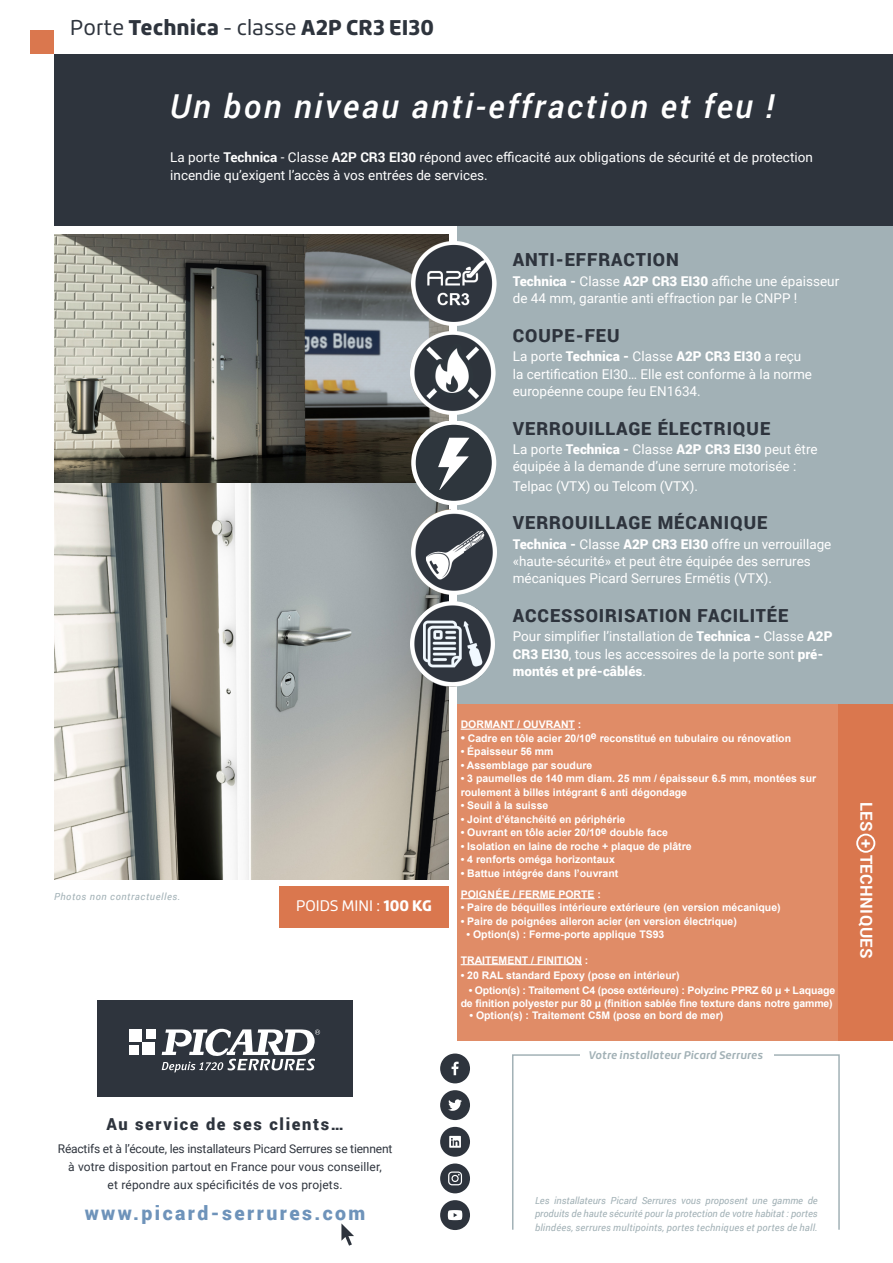
<style>
.page{position:relative;width:893px;height:1263px;background:#fff}
.page>*{position:absolute;margin:0;border:0;box-sizing:border-box;transform-origin:0 0}
.t1{font:italic 500 33px "Roboto";letter-spacing:.075em;color:#fff}
.t2{font:900 21px "Roihu";color:#2e343d}
.t3{font:900 19.5px "Roboto";letter-spacing:.125em;color:#6e93ba}
.t4{font:900 18px "Roboto";letter-spacing:.05em;color:#2e343d}
.t5{font:900 16.5px "Roboto";letter-spacing:.1em;color:#2e343d}
.t6{font:700 16.5px "Roboto";letter-spacing:.025em;color:#fff}
.t7{font:15px "Roihu";color:#fff}
.t8{font:13.5px/17.2px "Roboto";color:#fff}
.t9{font:12px/18px "Roboto";letter-spacing:.01em;color:#2e343d;text-align:center}
.t10{font:italic 700 10.8px "Roihu";letter-spacing:.005em;color:#a2b1b6}
.t11{font:700 10.5px/13.5px "Arial";color:#fff}
.t12{font:italic 9.75px/13.2px "Roboto";letter-spacing:.02em;color:#a2b1b6;text-align:justify}
.t13{font:italic 9.75px "Roboto";letter-spacing:.06em;color:#a2b1b6}
.s1{font-weight:400}
.s2{font-weight:700}
.s3{font-weight:900}
.s4{font-size:12px}
</style>
<div class="page">
<div style="left:54px;top:54px;width:839px;height:172px;background:#2e343d"></div>
<div style="left:512px;top:1054px;width:328px;height:176px;border:2px solid #a2b1b6"></div>
<div style="left:580px;top:1037px;width:193px;height:63px;background:#fff"></div>
<div style="left:30px;top:30px;width:24px;height:24px;background:#da774e"></div>
<svg style="left:341px;top:1223px;width:13px;height:23px"></svg>
<div style="left:97px;top:1001px;width:256px;height:96px;background:#2e343d"></div>
<div style="left:130px;top:1029px;width:12px;height:13px;background:#fff"></div>
<div style="left:146px;top:1029px;width:9px;height:10px;background:#fff"></div>
<div style="left:130px;top:1046px;width:9px;height:9px;background:#fff"></div>
<div style="left:142px;top:1042px;width:13px;height:13px;background:#fff"></div>
<svg style="left:162px;top:1028px;width:158px;height:44px"></svg>
<svg style="left:440px;top:1053px;width:30px;height:30px"></svg>
<svg style="left:440px;top:1090px;width:30px;height:30px"></svg>
<svg style="left:440px;top:1127px;width:30px;height:30px"></svg>
<svg style="left:440px;top:1163px;width:30px;height:30px"></svg>
<svg style="left:440px;top:1200px;width:30px;height:30px"></svg>
<img style="left:54px;top:235px;width:395px;height:644px">
<div style="left:458px;top:226px;width:435px;height:561px;background:#a2b1b6"></div>
<div style="left:458px;top:704px;width:382px;height:337px;background:#e08c67"></div>
<img style="left:412px;top:510px;width:84px;height:85px">
<hr style="left:461px;top:729px;width:114px;height:1px;background:#fff">
<hr style="left:461px;top:898px;width:134px;height:1px;background:#fff">
<hr style="left:461px;top:964px;width:121px;height:1px;background:#fff">
<div style="left:839px;top:704px;width:54px;height:337px;background:#da774e"></div>
<div style="left:856px;top:834px;width:19px;height:19px;border:2px solid #fff;border-radius:50%"></div>
<img style="left:410px;top:601px;width:85px;height:86px">
<div style="left:279px;top:886px;width:170px;height:41px;background:#da774e"></div>
<img style="left:412px;top:241px;width:85px;height:84px">
<svg style="left:411px;top:421px;width:85px;height:84px"></svg>
<img style="left:411px;top:331px;width:85px;height:84px">
<p class="t2" style="left:70px;top:16px;width:365px"><span class="s1">Porte</span> Technica <span class="s1">- classe</span> A2P CR3 EI30</p>
<p class="t1" style="left:170px;top:83px;width:606px">Un bon niveau anti-effraction et feu !</p>
<p class="t8" style="left:170px;top:148px;width:644px;line-height:18px">La porte <span class="s2">Technica</span> - Classe <span class="s2">A2P CR3 EI30</span> répond avec efficacité aux obligations de sécurité et de protection incendie qu’exigent l’accès à vos entrées de services.</p>
<p class="t13" style="left:54px;top:890px;width:128px">Photos non contractuelles.</p>
<p class="t7" style="left:296px;top:897px;width:137px">POIDS MINI : <span class="s3">100 KG</span></p>
<h3 class="t5" style="left:106px;top:1113px;width:239px">Au service de ses clients…</h3>
<p class="t9" style="left:58px;top:1139px;width:336px">Réactifs et à l’écoute, les installateurs Picard Serrures se tiennent à votre disposition partout en France pour vous conseiller,<br>et répondre aux spécificités de vos projets.</p>
<h3 class="t3" style="left:85px;top:1199px;width:282px">www.picard-serrures.com</h3>
<p class="t4" style="left:513px;top:247px;width:168px">ANTI-EFFRACTION</p>
<p class="t8" style="left:513px;top:272px;width:328px"><span class="s3">Technica -</span> Classe <span class="s3">A2P CR3 EI30</span> affiche une épaisseur de 44 mm, garantie anti effraction par le CNPP !</p>
<p class="t4" style="left:513px;top:323px;width:108px">COUPE-FEU</p>
<p class="t8" style="left:513px;top:347px;width:301px">La porte <span class="s3">Technica -</span> Classe <span class="s3">A2P CR3 EI30</span> a reçu la certification EI30… Elle est conforme à la norme européenne coupe feu EN1634.</p>
<p class="t4" style="left:513px;top:415px;width:259px">VERROUILLAGE ÉLECTRIQUE</p>
<p class="t8" style="left:513px;top:440px;width:306px">La porte <span class="s3">Technica -</span> Classe <span class="s3">A2P CR3 EI30</span> peut être équipée à la demande d’une serrure motorisée :</p>
<p class="t8" style="left:513px;top:477px;width:187px">Telpac (VTX) ou Telcom (VTX).</p>
<p class="t4" style="left:513px;top:510px;width:256px">VERROUILLAGE MÉCANIQUE</p>
<p class="t8" style="left:513px;top:535px;width:320px"><span class="s3">Technica -</span> Classe <span class="s3">A2P CR3 EI30</span> offre un verrouillage «haute-sécurité» et peut être équipée des serrures mécaniques Picard Serrures Ermétis (VTX).</p>
<p class="t4" style="left:513px;top:603px;width:277px">ACCESSOIRISATION FACILITÉE</p>
<p class="t8" style="left:513px;top:627px;width:321px">Pour simplifier l’installation de <span class="s3">Technica -</span> Classe <span class="s3">A2P<br>CR3 EI30</span>, tous les accessoires de la porte sont <span class="s3">pré&shy;montés et pré-câblés</span>.</p>
<p class="t11" style="left:461px;top:718px;width:122px">DORMANT / OUVRANT :</p>
<p class="t11" style="left:461px;top:731px;width:332px"><span class="s4">•</span> Cadre en tôle acier 20/10e reconstitué en tubulaire ou rénovation</p>
<p class="t11" style="left:461px;top:745px;width:94px">• Épaisseur 56 mm</p>
<p class="t11" style="left:461px;top:758px;width:133px">• Assemblage par soudure</p>
<p class="t11" style="left:461px;top:772px;width:357px">• 3 paumelles de 140 mm diam. 25 mm / épaisseur 6.5 mm, montées sur roulement à billes intégrant 6 anti dégondage</p>
<p class="t11" style="left:461px;top:799px;width:89px">• Seuil à la suisse</p>
<p class="t11" style="left:461px;top:812px;width:166px">• Joint d’étanchéité en périphérie</p>
<p class="t11" style="left:461px;top:826px;width:209px">• Ouvrant en tôle acier 20/10e double face</p>
<p class="t11" style="left:461px;top:839px;width:232px">• Isolation en laine de roche + plaque de plâtre</p>
<p class="t11" style="left:461px;top:853px;width:156px">• 4 renforts oméga horizontaux</p>
<p class="t11" style="left:461px;top:866px;width:159px">• Battue intégrée dans l’ouvrant</p>
<p class="t11" style="left:461px;top:887px;width:142px">POIGNÉE / FERME PORTE :</p>
<p class="t11" style="left:461px;top:901px;width:321px">• Paire de béquilles intérieure extérieure (en version mécanique)</p>
<p class="t11" style="left:461px;top:914px;width:278px">• Paire de poignées aileron acier (en version électrique)</p>
<p class="t11" style="left:466px;top:928px;width:199px">• Option(s) : Ferme-porte applique TS93</p>
<p class="t11" style="left:461px;top:953px;width:129px">TRAITEMENT / FINITION :</p>
<p class="t11" style="left:461px;top:968px;width:220px">• 20 RAL standard Epoxy (pose en intérieur)</p>
<p class="t11" style="left:461px;top:983px;width:376px;text-align:right">• Option(s) : Traitement C4 (pose extérieure) : Polyzinc PPRZ 60 μ + Laquage de finition polyester pur 80 μ (finition sablée fine texture dans notre gamme)</p>
<p class="t11" style="left:469px;top:1009px;width:255px">• Option(s) : Traitement C5M (pose en bord de mer)</p>
<p class="t10" style="left:588px;top:1049px;width:176px">Votre installateur Picard Serrures</p>
<p class="t6" style="left:878px;top:802px;width:158px;rotate:90deg">LES + TECHNIQUES</p>
<p class="t12" style="left:535px;top:1194px;width:284px">Les installateurs Picard Serrures vous proposent une gamme de produits de haute sécurité pour la protection de votre habitat : portes blindées, serrures multipoints, portes techniques et portes de hall.</p>
</div>
